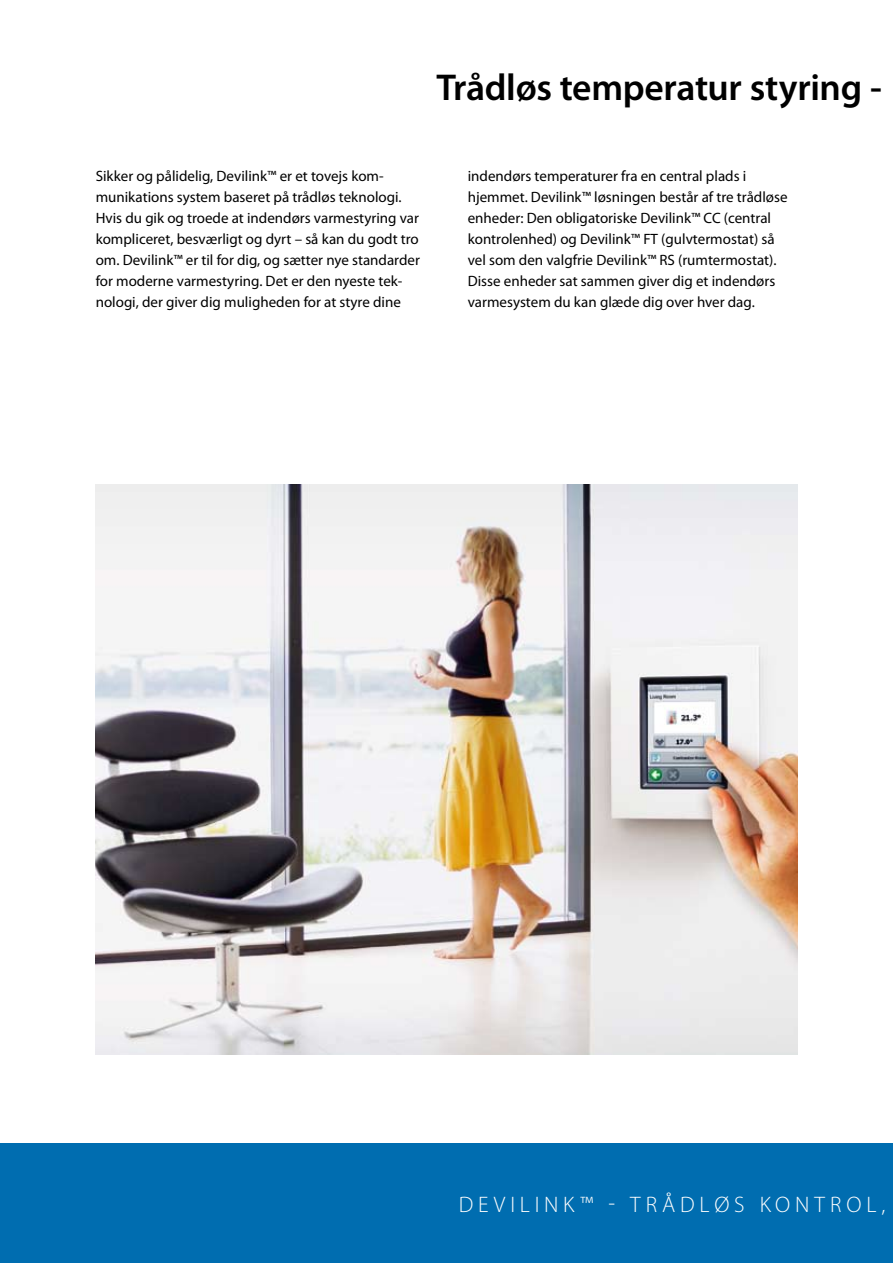
<style>
.page{position:relative;width:893px;height:1263px;background:#fff}
.page>*{position:absolute;margin:0;border:0;box-sizing:border-box;transform-origin:0 0}
.t1{font:600 37.5px "Myriad Pro";letter-spacing:-.01em;color:#000}
.t2{font:300 22.5px "Myriad Pro";letter-spacing:.215em;color:#fff}
.t3{font:15px/21px "Myriad Pro";color:#000}
</style>
<div class="page">
<img style="left:96px;top:485px;width:701px;height:569px">
<div style="left:0;top:1144px;width:893px;height:119px;background:#006db0"></div>
<h1 class="t1" style="left:436px;top:64px;width:447px">Trådløs temperatur styring -</h1>
<p class="t3" style="left:96px;top:166px;width:326px">Sikker og pålidelig, Devilink™ er et tovejs kom&shy;munikations system baseret på trådløs teknologi.<br>Hvis du gik og troede at indendørs varmestyring var kompliceret, besværligt og dyrt – så kan du godt tro om. Devilink™ er til for dig, og sætter nye standarder for moderne varmestyring. Det er den nyeste tek&shy;nologi, der giver dig muligheden for at styre dine</p>
<p class="t3" style="left:468px;top:166px;width:321px">indendørs temperaturer fra en central plads i hjemmet. Devilink™ løsningen består af tre trådløse enheder: Den obligatoriske Devilink™ CC (central kontrolenhed) og Devilink™ FT (gulvtermostat) så vel som den valgfrie Devilink™ RS (rumtermostat).<br>Disse enheder sat sammen giver dig et indendørs varmesystem du kan glæde dig over hver dag.</p>
<h2 class="t2" style="left:459px;top:1192px;width:428px">DEVILINK™ - TRÅD LØS KONTROL,</h2>
</div>
